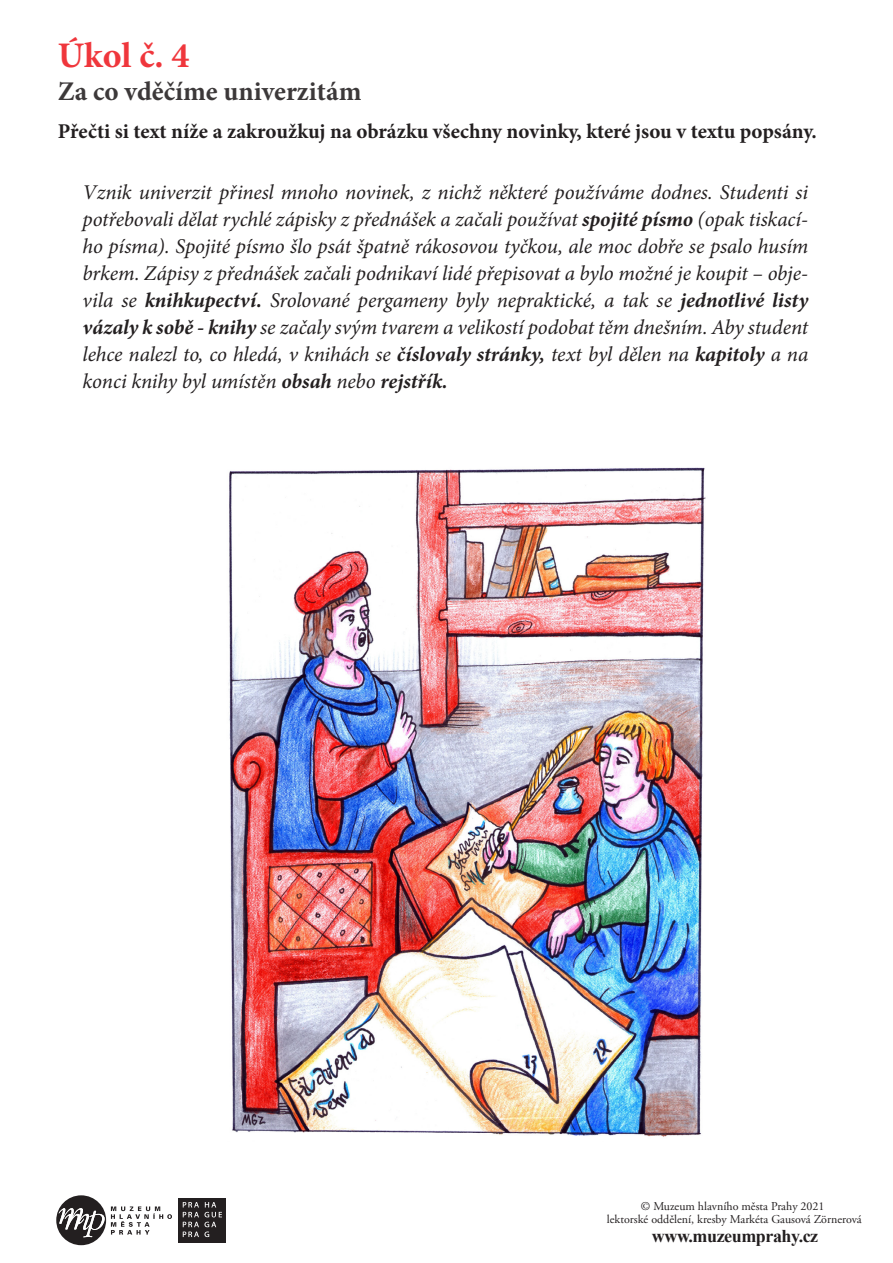
<style>
.page{position:relative;width:893px;height:1263px;background:#fff}
.page>*{position:absolute;margin:0;border:0;box-sizing:border-box;transform-origin:0 0}
.t1{font:700 36px "Minion Pro";color:rgb(238 29 35/.89)}
.t2{font:700 27px "Minion Pro";color:rgb(35 31 32/.89)}
.t3{font:italic 21px/27px "Minion Pro";letter-spacing:-.005em;color:#231f20;text-align:justify}
.t4{font:700 21px "Minion Pro";color:#231f20}
.t5{font:700 18px "Times New Roman";letter-spacing:-.025em;color:#231f20}
.t6{font:12px/13.5px "Adobe Garamond Pro";color:#231f20;text-align:center}
.s1{font-weight:700}
</style>
<div class="page">
<svg style="left:56px;top:1195px;width:116px;height:50px"></svg>
<div style="left:178px;top:1198px;width:23px;height:44px;background:#231f20"></div>
<div style="left:202px;top:1198px;width:23px;height:44px;background:#231f20"></div>
<svg style="left:183px;top:1202px;width:39px;height:35px"></svg>
<img style="left:228px;top:467px;width:478px;height:670px">
<h1 class="t1" style="left:58px;top:30px;width:133px">Úkol č. 4</h1>
<p class="t2" style="left:58px;top:72px;width:305px">Za co vděčíme univerzitám</p>
<p class="t4" style="left:58px;top:116px;width:760px">Přečti si text níže a zakroužkuj na obrázku všechny novinky, které jsou v textu popsány.</p>
<p class="t3" style="left:83px;top:179px;width:727px">Vznik univerzit přinesl mnoho novinek, z nichž některé používáme dodnes. Studenti si potřebovali dělat rychlé zápisky z přednášek a začali používat <span class="s1">spojité písmo</span> (opak tiskací&shy;ho písma). Spojité písmo šlo psát špatně rákosovou tyčkou, ale moc dobře se psalo husím brkem. Zápisy z přednášek začali podnikaví lidé přepisovat a bylo možné je koupit – obje&shy;vila se <span class="s1">knihkupectví.</span> Srolované pergameny byly nepraktické, a tak se <span class="s1">jednotlivé listy vázaly k sobě - knihy</span> se začaly svým tvarem a velikostí podobat těm dnešním. Aby student lehce nalezl to, co hledá, v knihách se <span class="s1">číslovaly stránky,</span> text byl dělen na <span class="s1">kapitoly</span> a na konci knihy byl umístěn <span class="s1">obsah</span> nebo <span class="s1">rejstřík.</span></p>
<p class="t6" style="left:607px;top:1200px;width:256px">© Muzeum hlavního města Prahy 2021<br>lektorské oddělení, kresby Markéta Gausová Zörnerová</p>
<p class="t5" style="left:652px;top:1223px;width:168px">www.muzeumprahy.cz</p>
</div>
